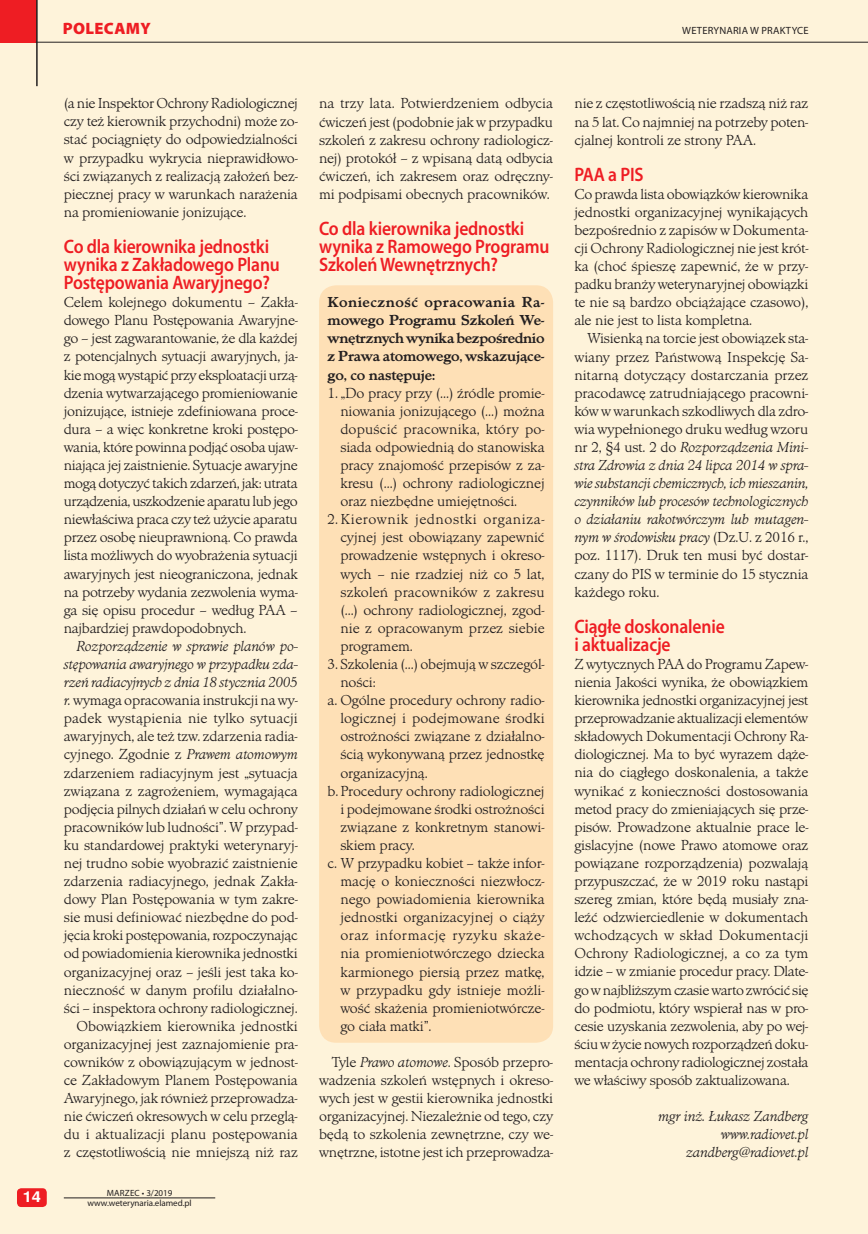
<style>
.page{position:relative;width:868px;height:1234px;background:#fff}
.page>*{position:absolute;margin:0;border:0;box-sizing:border-box;transform-origin:0 0}
.t1{font:600 19.5px/18.1px "Myriad Pro";letter-spacing:-.01em;color:#ee1d23;scale:.9 1}
.t2{font:900 16.5px "Myriad Pro";letter-spacing:.02em;color:#ee1d23}
.t3{font:300 15px/18px "Minister TCE";letter-spacing:-.01em;color:#231f20;text-align:justify}
.t4{font:700 15px/18.1px "Minister TCE";letter-spacing:-.01em;color:#231f20;text-align:justify}
.t5{font:300 15px "Minister TCE";letter-spacing:.01em;color:#231f20}
.t6{font:italic 300 15px/18.1px "Minister TCE";letter-spacing:-.01em;color:#231f20;text-align:right}
.t7{font:300 15px "Minister TCE";letter-spacing:.04em;color:#231f20}
.t8{font:300 15px "Minister TCE";letter-spacing:.035em;color:#231f20}
.t9{font:700 15px "Nimbus San LCE";color:#fff;scale:1.1 1}
.t10{font:10.5px "Myriad Pro";letter-spacing:.02em;color:#231f20}
.t11{font:9px "Myriad Pro";letter-spacing:-.005em;color:#231f20}
.t12{font:9px "Myriad Pro";letter-spacing:.015em;color:#231f20}
.s1{font-style:italic}
</style>
<div class="page">
<div style="left:0;top:0;width:867px;height:1233px;background:#fef3da"></div>
<div style="left:0;top:0;width:37px;height:42px;background:#ee1d23"></div>
<hr style="left:36px;top:0;width:2px;height:86px;background:#231f20">
<hr style="left:36px;top:42px;width:831px;height:1px;background:#231f20">
<div style="left:17px;top:1187px;width:30px;height:19px;background:#ee1d23;border-radius:4px"></div>
<hr style="left:64px;top:1197px;width:151px;height:1px;background:#231f20">
<div style="left:319px;top:285px;width:234px;height:757px;background:#fee0b6;border-radius:17px"></div>
<p class="t2" style="left:63px;top:19px;width:90px">POLECAMY</p>
<p class="t10" style="left:682px;top:25px;width:128px">WETERYNARIA W PRAKTYCE</p>
<p class="t9" style="left:23px;top:1187px;width:18px">14</p>
<p class="t3" style="left:64px;top:95px;width:235px">(a nie Inspektor Ochrony Radiologicznej czy też kierownik przychodni) może zo&shy;stać pociągnięty do odpowiedzialności w przypadku wykrycia nieprawidłowo&shy;ści związanych z realizacją założeń bez&shy;piecznej pracy w warunkach narażenia na promieniowanie jonizujące.</p>
<h1 class="t1" style="left:64px;top:237px;width:241px">Co dla kierownika jednostki wynika z Zakładowego Planu<br>Postępowania Awaryjnego?</h1>
<p class="t3" style="left:64px;top:293px;width:235px">Celem kolejnego dokumentu – Zakła&shy;dowego Planu Postępowania Awaryjne&shy;go – jest zagwarantowanie, że dla każdej z potencjalnych sytuacji awaryjnych, ja&shy;kie mogą wystąpić przy eksploatacji urzą&shy;dzenia wytwarzającego promieniowanie jonizujące, istnieje zdefiniowana proce&shy;dura – a więc konkretne kroki postępo&shy;wania, które powinna podjąć osoba ujaw&shy;niająca jej zaistnienie. Sytuacje awaryjne mogą dotyczyć takich zdarzeń, jak: utrata urządzenia, uszkodzenie aparatu lub jego niewłaściwa praca czy też użycie aparatu przez osobę nieuprawnioną. Co prawda lista możliwych do wyobrażenia sytuacji awaryjnych jest nieograniczona, jednak na potrzeby wydania zezwolenia wyma&shy;ga się opisu procedur – według PAA – najbardziej prawdopodobnych.</p>
<p class="t3" style="left:64px;top:637px;width:236px;text-align:right"><span class="s1">Rozporządzenie w sprawie planów po&shy;stępowania awaryjnego w przypadku zda&shy;rzeń radiacyjnych z dnia 18 stycznia 2005 r.</span> wymaga opracowania instrukcji na wy&shy;padek wystąpienia nie tylko sytuacji awaryjnych, ale też tzw. zdarzenia radia&shy;cyjnego. Zgodnie z <span class="s1">Prawem atomowym </span>zdarzeniem radiacyjnym jest „sytuacja związana z zagrożeniem, wymagająca podjęcia pilnych działań w celu ochrony pracowników lub ludności”. W przypad&shy;ku standardowej praktyki weterynaryj&shy;nej trudno sobie wyobrazić zaistnienie zdarzenia radiacyjnego, jednak Zakła&shy;dowy Plan Postępowania w tym zakre&shy;sie musi definiować niezbędne do pod&shy;jęcia kroki postępowania, rozpoczynając od powiadomienia kierownika jednostki organizacyjnej oraz – jeśli jest taka ko&shy;nieczność w danym profilu działalno&shy;ści – inspektora ochrony radiologicznej.<br>Obowiązkiem kierownika jednostki organizacyjnej jest zaznajomienie pra&shy;cowników z obowiązującym w jednost&shy;ce Zakładowym Planem Postępowania Awaryjnego, jak również przeprowadza&shy;nie ćwiczeń okresowych w celu przeglą&shy;du i aktualizacji planu postępowania z częstotliwością nie mniejszą niż raz</p>
<p class="t12" style="left:107px;top:1187px;width:67px">MARZEC • 3/2019</p>
<p class="t11" style="left:87px;top:1197px;width:106px">www.weterynaria.elamed.pl</p>
<p class="t3" style="left:319px;top:95px;width:235px">na trzy lata. Potwierdzeniem odbycia ćwiczeń jest (podobnie jak w przypadku szkoleń z zakresu ochrony radiologicz&shy;nej) protokół – z wpisaną datą odbycia ćwiczeń, ich zakresem oraz odręczny&shy;mi podpisami obecnych pracowników.</p>
<h1 class="t1" style="left:319px;top:219px;width:257px">Co dla kierownika jednostki wynika z Ramowego Programu<br>Szkoleń Wewnętrznych?</h1>
<p class="t4" style="left:327px;top:293px;width:218px">Konieczność opracowania Ra&shy;mowego Programu Szkoleń We&shy;wnętrznych wynika bezpośrednio z Prawa atomowego, wskazujące&shy;go, co następuje:</p>
<p class="t3" style="left:327px;top:384px;width:218px">1. „Do pracy przy (…) źródle promie-</p>
<p class="t3" style="left:340px;top:402px;width:206px">niowania jonizującego (…) można</p>
<p class="t5" style="left:340px;top:420px;width:206px">dopuścić pracownika, który po-</p>
<p class="t3" style="left:340px;top:438px;width:206px">siada odpowiednią do stanowiska</p>
<p class="t3" style="left:340px;top:456px;width:206px">pracy znajomość przepisów z za-</p>
<p class="t3" style="left:340px;top:474px;width:206px">kresu (…) ochrony radiologicznej</p>
<p class="t3" style="left:340px;top:492px;width:178px">oraz niezbędne umiejętności.</p>
<p class="t7" style="left:327px;top:511px;width:218px">2.Kierownik jednostki organiza-</p>
<p class="t3" style="left:340px;top:528px;width:206px">cyjnej jest obowiązany zapewnić</p>
<p class="t3" style="left:340px;top:546px;width:206px">prowadzenie wstępnych i okreso-</p>
<p class="t3" style="left:340px;top:564px;width:206px">wych – nie rzadziej niż co 5 lat,</p>
<p class="t5" style="left:340px;top:583px;width:206px">szkoleń pracowników z zakresu</p>
<p class="t3" style="left:340px;top:601px;width:206px">(…) ochrony radiologicznej, zgod-</p>
<p class="t3" style="left:340px;top:619px;width:206px">nie z opracowanym przez siebie</p>
<p class="t3" style="left:340px;top:637px;width:74px">programem.</p>
<p class="t3" style="left:327px;top:655px;width:218px">3. Szkolenia (…) obejmują w szczegól-</p>
<p class="t3" style="left:340px;top:673px;width:37px">ności:</p>
<p class="t3" style="left:327px;top:691px;width:218px">a. Ogólne procedury ochrony radio-</p>
<p class="t5" style="left:340px;top:709px;width:206px">logicznej i podejmowane środki</p>
<p class="t3" style="left:340px;top:727px;width:206px">ostrożności związane z działalno-</p>
<p class="t3" style="left:340px;top:745px;width:206px">ścią wykonywaną przez jednostkę</p>
<p class="t3" style="left:340px;top:763px;width:89px">organizacyjną.</p>
<p class="t3" style="left:327px;top:781px;width:218px">b.Procedury ochrony radiologicznej</p>
<p class="t3" style="left:340px;top:799px;width:206px">i podejmowane środki ostrożności</p>
<p class="t3" style="left:340px;top:818px;width:206px">związane z konkretnym stanowi-</p>
<p class="t3" style="left:340px;top:836px;width:76px">skiem pracy.</p>
<p class="t3" style="left:327px;top:854px;width:218px">c. W przypadku kobiet – także infor-</p>
<p class="t3" style="left:340px;top:872px;width:206px">mację o konieczności niezwłocz-</p>
<p class="t3" style="left:340px;top:890px;width:206px">nego powiadomienia kierownika</p>
<p class="t3" style="left:340px;top:908px;width:206px">jednostki organizacyjnej o ciąży</p>
<p class="t8" style="left:340px;top:926px;width:206px">oraz informację ryzyku skaże-</p>
<p class="t3" style="left:340px;top:944px;width:206px">nia promieniotwórczego dziecka</p>
<p class="t3" style="left:340px;top:962px;width:206px">karmionego piersią przez matkę,</p>
<p class="t3" style="left:340px;top:980px;width:205px">w przypadku gdy istnieje możli-</p>
<p class="t3" style="left:340px;top:998px;width:206px">wość skażenia promieniotwórcze-</p>
<p class="t3" style="left:340px;top:1016px;width:93px">go ciała matki”.</p>
<p class="t3" style="left:319px;top:1052px;width:235px;text-indent:13px">Tyle <span class="s1">Prawo atomowe</span>. Sposób przepro&shy;wadzenia szkoleń wstępnych i okreso&shy;wych jest w gestii kierownika jednostki organizacyjnej. Niezależnie od tego, czy będą to szkolenia zewnętrzne, czy we&shy;wnętrzne, istotne jest ich przeprowadza-</p>
<p class="t3" style="left:574px;top:95px;width:235px">nie z częstotliwością nie rzadszą niż raz na 5 lat. Co najmniej na potrzeby poten&shy;cjalnej kontroli ze strony PAA.</p>
<h1 class="t1" style="left:574px;top:165px;width:78px">PAA a PIS</h1>
<p class="t3" style="left:574px;top:185px;width:236px">Co prawda lista obowiązków kierownika jednostki organizacyjnej wynikających bezpośrednio z zapisów w Dokumenta&shy;cji Ochrony Radiologicznej nie jest krót&shy;ka (choć śpieszę zapewnić, że w przy&shy;padku branży weterynaryjnej obowiązki te nie są bardzo obciążające czasowo), ale nie jest to lista kompletna.</p>
<p class="t3" style="left:574px;top:330px;width:235px;text-indent:13px">Wisienką na torcie jest obowiązek sta&shy;wiany przez Państwową Inspekcję Sa&shy;nitarną dotyczący dostarczania przez pracodawcę zatrudniającego pracowni&shy;ków w warunkach szkodliwych dla zdro&shy;wia wypełnionego druku według wzoru nr 2, §4 ust. 2 do <span class="s1">Rozporządzenia Mini&shy;stra Zdrowia z dnia 24 lipca 2014 w spra&shy;wie substancji chemicznych, ich mieszanin, czynników lub procesów technologicznych o działaniu rakotwórczym lub mutagen&shy;nym w środowisku pracy</span> (Dz.U. z 2016 r., poz. 1117). Druk ten musi być dostar&shy;czany do PIS w terminie do 15 stycznia każdego roku.</p>
<h1 class="t1" style="left:574px;top:617px;width:168px">Ciągłe doskonalenie i aktualizacje</h1>
<p class="t3" style="left:574px;top:655px;width:235px">Z wytycznych PAA do Programu Zapew&shy;nienia Jakości wynika, że obowiązkiem kierownika jednostki organizacyjnej jest przeprowadzanie aktualizacji elementów składowych Dokumentacji Ochrony Ra&shy;diologicznej. Ma to być wyrazem dąże&shy;nia do ciągłego doskonalenia, a także wynikać z konieczności dostosowania metod pracy do zmieniających się prze&shy;pisów. Prowadzone aktualnie prace le&shy;gislacyjne (nowe Prawo atomowe oraz powiązane rozporządzenia) pozwalają przypuszczać, że w 2019 roku nastąpi szereg zmian, które będą musiały zna&shy;leźć odzwierciedlenie w dokumentach wchodzących w skład Dokumentacji Ochrony Radiologicznej, a co za tym idzie – w zmianie procedur pracy. Dlate&shy;go w najbliższym czasie warto zwrócić się do podmiotu, który wspierał nas w pro&shy;cesie uzyskania zezwolenia, aby po wej&shy;ściu w życie nowych rozporządzeń doku&shy;mentacja ochrony radiologicznej została we właściwy sposób zaktualizowana.</p>
<p class="t6" style="left:658px;top:1107px;width:152px">mgr inż. Łukasz Zandberg www.radiovet.pl zandberg@radiovet.pl</p>
</div>
